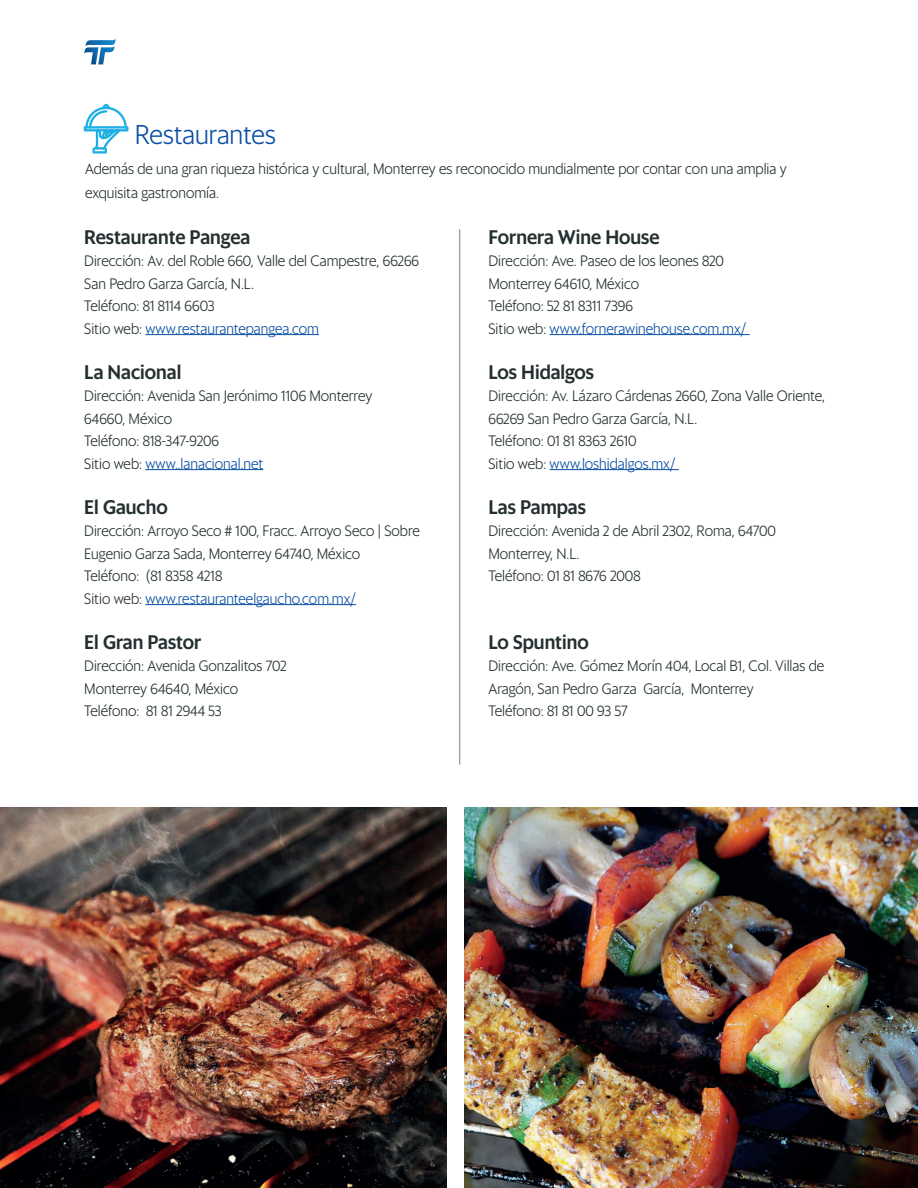
<style>
.page{position:relative;width:918px;height:1188px;background:#fff}
.page>*{position:absolute;margin:0;border:0;box-sizing:border-box;transform-origin:0 0}
.t1{font:300 27px "Sanomat Sans";letter-spacing:-.005em;color:#094fa3;scale:.96 1}
.t2{font:500 19.5px "Sanomat Sans";color:#242f2f;scale:.95 1}
.t3{font:300 15px/22.5px "Sanomat Sans";color:#242f2f;scale:.95 1}
.s1{color:#094fa3}
</style>
<div class="page">
<hr style="left:459px;top:229px;width:1px;height:536px;background:#7e8085">
<hr style="left:145px;top:334px;width:70px;height:1px;background:#094fa3">
<hr style="left:215px;top:334px;width:104px;height:1px;background:#094fa3">
<hr style="left:145px;top:469px;width:118px;height:1px;background:#094fa3">
<hr style="left:145px;top:604px;width:211px;height:1px;background:#094fa3">
<hr style="left:550px;top:334px;width:200px;height:1px;background:#094fa3">
<hr style="left:550px;top:469px;width:129px;height:1px;background:#094fa3">
<svg style="left:84px;top:39px;width:32px;height:25px"></svg>
<img style="left:464px;top:807px;width:454px;height:381px">
<img style="left:0;top:807px;width:447px;height:381px">
<svg style="left:84px;top:104px;width:44px;height:50px"></svg>
<h1 class="t1" style="left:135px;top:115px;width:148px">Restaurantes</h1>
<p class="t3" style="left:85px;top:156px;width:740px;line-height:24px">Además de una gran riqueza histórica y cultural, Monterrey es reconocido mundialmente por contar con una amplia y exquisita gastronomía.</p>
<h2 class="t2" style="left:84px;top:222px;width:176px">Restaurante Pangea</h2>
<p class="t3" style="left:84px;top:248px;width:354px">Dirección: Av. del Roble 660, Valle del Campestre, 66266<br>San Pedro Garza García, N.L.<br>Teléfono: 81 8114 6603<br>Sitio web: <span class="s1">www.restaurantepangea.com</span></p>
<h2 class="t2" style="left:84px;top:357px;width:104px">La Nacional</h2>
<p class="t3" style="left:84px;top:383px;width:305px">Dirección: Avenida San Jerónimo 1106 Monterrey<br>64660, México<br>Teléfono: 818-347-9206<br>Sitio web: <span class="s1">www..lanacional.net</span></p>
<h2 class="t2" style="left:84px;top:492px;width:89px">El Gaucho</h2>
<p class="t3" style="left:84px;top:518px;width:355px">Dirección: Arroyo Seco # 100, Fracc. Arroyo Seco | Sobre Eugenio Garza Sada, Monterrey 64740, México<br>Teléfono: (81 8358 4218<br>Sitio web: <span class="s1">www.restauranteelgaucho.com.mx/</span></p>
<h2 class="t2" style="left:84px;top:627px;width:125px">El Gran Pastor</h2>
<p class="t3" style="left:84px;top:653px;width:215px">Dirección: Avenida Gonzalitos 702<br>Monterrey 64640, México<br>Teléfono: 81 81 2944 53</p>
<h2 class="t2" style="left:489px;top:222px;width:182px">Fornera Wine House</h2>
<p class="t3" style="left:489px;top:248px;width:273px">Dirección: Ave. Paseo de los leones 820<br>Monterrey 64610, México<br>Teléfono: 52 81 8311 7396<br>Sitio web: <span class="s1">www.fornerawinehouse.com.mx/</span></p>
<h2 class="t2" style="left:489px;top:357px;width:113px">Los Hidalgos</h2>
<p class="t3" style="left:489px;top:383px;width:356px">Dirección: Av. Lázaro Cárdenas 2660, Zona Valle Oriente, 66269 San Pedro Garza García, N.L.<br>Teléfono: 01 81 8363 2610<br>Sitio web: <span class="s1">www.loshidalgos.mx/</span></p>
<h2 class="t2" style="left:489px;top:492px;width:104px">Las Pampas</h2>
<p class="t3" style="left:489px;top:518px;width:304px">Dirección: Avenida 2 de Abril 2302, Roma, 64700<br>Monterrey, N.L.<br>Teléfono: 01 81 8676 2008</p>
<h2 class="t2" style="left:489px;top:627px;width:107px">Lo Spuntino</h2>
<p class="t3" style="left:489px;top:653px;width:355px">Dirección: Ave. Gómez Morín 404, Local B1, Col. Villas de<br>Aragón, San Pedro Garza García, Monterrey<br>Teléfono: 81 81 00 93 57</p>
</div>
